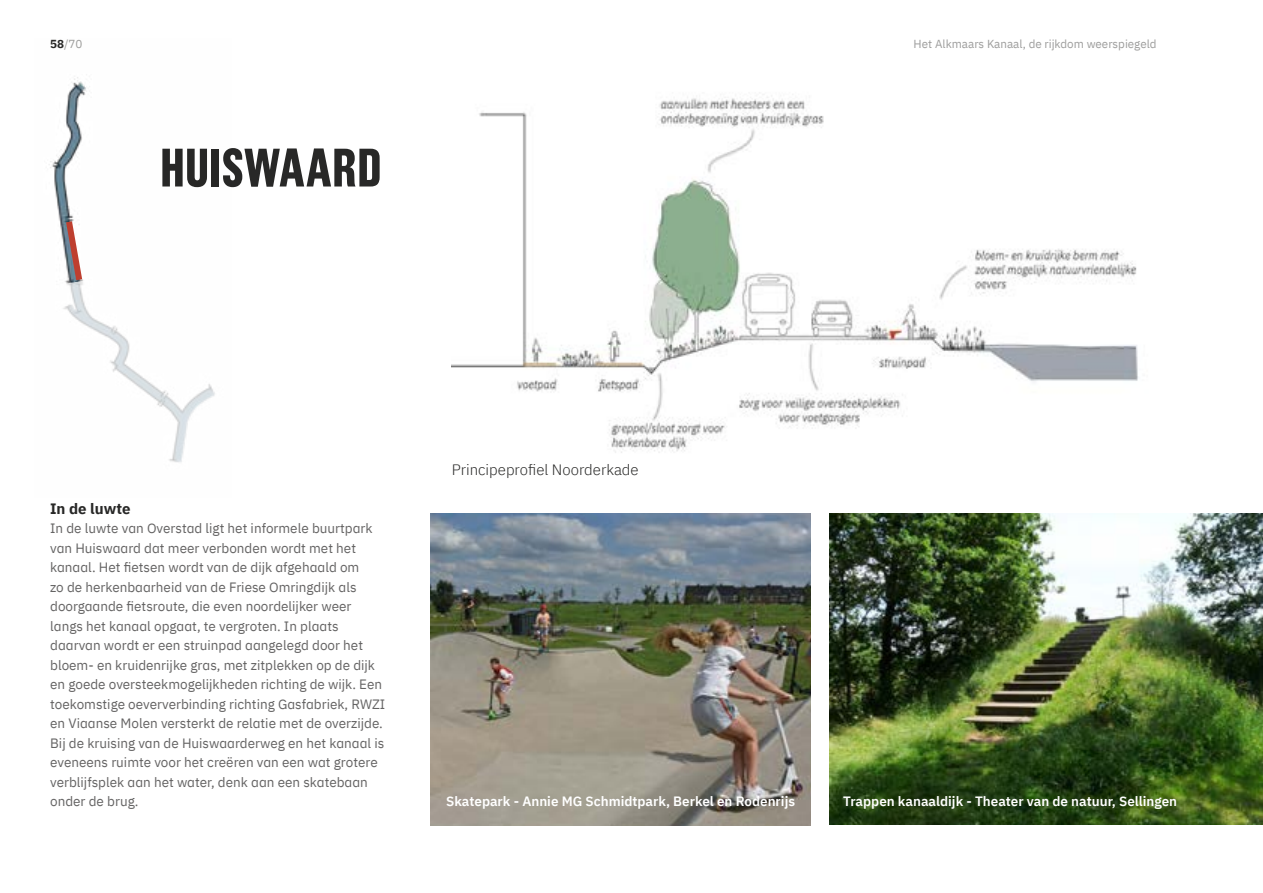
<style>
.page{position:relative;width:1263px;height:893px;background:#fff}
.page>*{position:absolute;margin:0;border:0;box-sizing:border-box;transform-origin:0 0}
.t1{font:700 54px "Grotzec Cond";letter-spacing:.01em;color:#282827}
.t2{font:300 15px "IBM Plex Sans";color:#282827}
.t3{font:700 15px "IBM Plex Sans";color:#282827}
.t4{font:13.5px/19.5px "IBM Plex Sans";color:#646363}
.t5{font:600 13.5px "IBM Plex Sans";color:#fff}
.t6{font:11.7px "IBM Plex Sans";color:#9d9d9c}
.s1{font-weight:700;color:#282827}
</style>
<div class="page">
<img style="left:431px;top:514px;width:380px;height:312px">
<img style="left:829px;top:514px;width:434px;height:311px">
<img style="left:452px;top:94px;width:687px;height:359px">
<img style="left:49px;top:77px;width:38px;height:138px">
<svg style="left:58px;top:215px;width:157px;height:248px"></svg>
<p class="t6" style="left:50px;top:35px;width:34px"><span class="s1">58</span>/70</p>
<p class="t6" style="left:914px;top:35px;width:244px">Het Alkmaars Kanaal, de rijkdom weerspiegeld</p>
<h1 class="t1" style="left:160px;top:136px;width:223px">HUISWAARD</h1>
<p class="t3" style="left:50px;top:497px;width:82px">In de luwte</p>
<p class="t4" style="left:50px;top:518px;width:337px">In de luwte van Overstad ligt het informele buurtpark van Huiswaard dat meer verbonden wordt met het kanaal. Het fietsen wordt van de dijk afgehaald om<br>zo de herkenbaarheid van de Friese Omringdijk als doorgaande fietsroute, die even noordelijker weer langs het kanaal opgaat, te vergroten. In plaats daarvan wordt er een struinpad aangelegd door het bloem- en kruidenrijke gras, met zitplekken op de dijk en goede oversteekmogelijkheden richting de wijk. Een toekomstige oeververbinding richting Gasfabriek, RWZI en Viaanse Molen versterkt de relatie met de overzijde.<br>Bij de kruising van de Huiswaarderweg en het kanaal is eveneens ruimte voor het creëren van een wat grotere verblijfsplek aan het water, denk aan een skatebaan onder de brug.</p>
<p class="t2" style="left:452px;top:458px;width:188px">Principeprofiel Noorderkade</p>
<p class="t5" style="left:446px;top:791px;width:350px">Skatepark - Annie MG Schmidtpark, Berkel en Rodenrijs</p>
<p class="t5" style="left:843px;top:791px;width:335px">Trappen kanaaldijk - Theater van de natuur, Sellingen</p>
</div>
